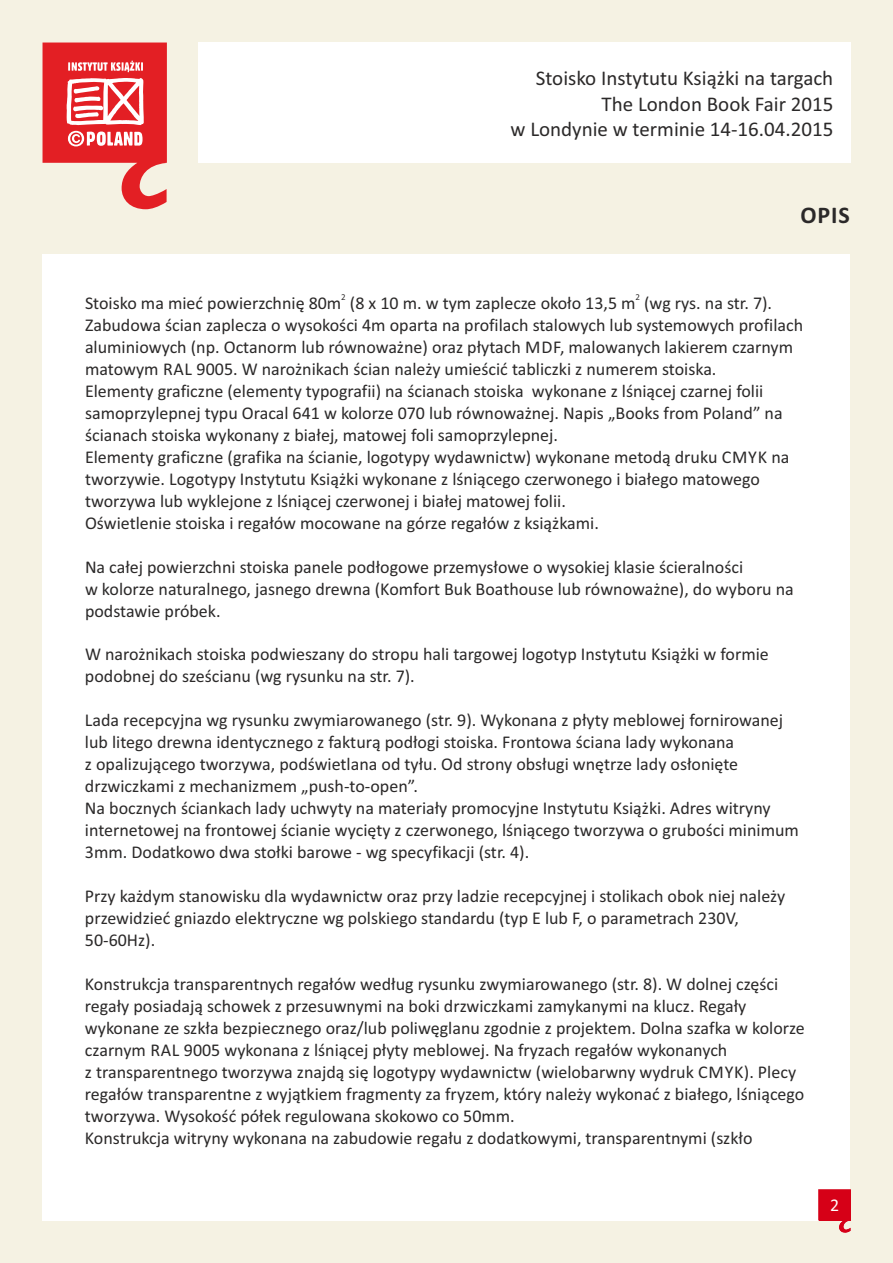
<style>
.page{position:relative;width:893px;height:1263px;background:#f5f2e3}
.page>*{position:absolute;margin:0;border:0;box-sizing:border-box;transform-origin:0 0}
.t1{font:700 24px "Calibri";color:#2b2929}
.t2{font:21px/25.7px "Calibri";color:#2b2929;text-align:right}
.t3{font:18px/21.9px "Calibri";color:#2b2929}
.t4{font:18px "Calibri";color:#fff}
.t5{font:9px "Calibri";color:#2b2929}
</style>
<div class="page">
<div style="left:198px;top:43px;width:652px;height:120px;background:#fff"></div>
<img style="left:819px;top:1220px;width:31px;height:12px">
<svg style="left:43px;top:43px;width:124px;height:166px"></svg>
<div style="left:43px;top:254px;width:807px;height:966px;background:#fff"></div>
<div style="left:819px;top:1190px;width:31px;height:30px;background:#d60017"></div>
<p class="t2" style="left:511px;top:67px;width:324px">Stoisko Instytutu Książki na targach<br>The London Book Fair 2015<br>w Londynie w terminie 14‐16.04.2015</p>
<h1 class="t1" style="left:800px;top:205px;width:51px">OPIS</h1>
<p class="t5" style="left:341px;top:293px;width:6px">2</p>
<p class="t3" style="left:85px;top:293px;width:689px">Stoisko ma mieć powierzchnię 80m (8 x 10 m. w tym zaplecze około 13,5 m (wg rys. na str. 7).</p>
<p class="t5" style="left:636px;top:293px;width:6px">2</p>
<p class="t3" style="left:85px;top:315px;width:720px">Zabudowa ścian zaplecza o wysokości 4m oparta na profilach stalowych lub systemowych profilach aluminiowych (np. Octanorm lub równoważne) oraz płytach MDF, malowanych lakierem czarnym matowym RAL 9005. W narożnikach ścian należy umieścić tabliczki z numerem stoiska.<br>Elementy graficzne (elementy typografii) na ścianach stoiska wykonane z lśniącej czarnej folii samoprzylepnej typu Oracal 641 w kolorze 070 lub równoważnej. Napis „Books from Poland” na ścianach stoiska wykonany z białej, matowej foli samoprzylepnej.<br>Elementy graficzne (grafika na ścianie, logotypy wydawnictw) wykonane metodą druku CMYK na tworzywie. Logotypy Instytutu Książki wykonane z lśniącego czerwonego i białego matowego tworzywa lub wyklejone z lśniącej czerwonej i białej matowej folii.<br>Oświetlenie stoiska i regałów mocowane na górze regałów z książkami.</p>
<p class="t3" style="left:85px;top:557px;width:710px">Na całej powierzchni stoiska panele podłogowe przemysłowe o wysokiej klasie ścieralności<br>w kolorze naturalnego, jasnego drewna (Komfort Buk Boathouse lub równoważne), do wyboru na podstawie próbek.</p>
<p class="t3" style="left:85px;top:645px;width:685px">W narożnikach stoiska podwieszany do stropu hali targowej logotyp Instytutu Książki w formie podobnej do sześcianu (wg rysunku na str. 7).</p>
<p class="t3" style="left:85px;top:711px;width:715px">Lada recepcyjna wg rysunku zwymiarowanego (str. 9). Wykonana z płyty meblowej fornirowanej lub litego drewna identycznego z fakturą podłogi stoiska. Frontowa ściana lady wykonana<br>z opalizującego tworzywa, podświetlana od tyłu. Od strony obsługi wnętrze lady osłonięte drzwiczkami z mechanizmem „push‐to‐open”.<br>Na bocznych ściankach lady uchwyty na materiały promocyjne Instytutu Książki. Adres witryny internetowej na frontowej ścianie wycięty z czerwonego, lśniącego tworzywa o grubości minimum 3mm. Dodatkowo dwa stołki barowe ‐ wg specyfikacji (str. 4).</p>
<p class="t3" style="left:85px;top:887px;width:702px">Przy każdym stanowisku dla wydawnictw oraz przy ladzie recepcyjnej i stolikach obok niej należy przewidzieć gniazdo elektryczne wg polskiego standardu (typ E lub F, o parametrach 230V,<br>50‐60Hz).</p>
<p class="t3" style="left:85px;top:975px;width:721px">Konstrukcja transparentnych regałów według rysunku zwymiarowanego (str. 8). W dolnej części regały posiadają schowek z przesuwnymi na boki drzwiczkami zamykanymi na klucz. Regały wykonane ze szkła bezpiecznego oraz/lub poliwęglanu zgodnie z projektem. Dolna szafka w kolorze czarnym RAL 9005 wykonana z lśniącej płyty meblowej. Na fryzach regałów wykonanych<br>z transparentnego tworzywa znajdą się logotypy wydawnictw (wielobarwny wydruk CMYK). Plecy regałów transparentne z wyjątkiem fragmenty za fryzem, który należy wykonać z białego, lśniącego tworzywa. Wysokość półek regulowana skokowo co 50mm.<br>Konstrukcja witryny wykonana na zabudowie regału z dodatkowymi, transparentnymi (szkło</p>
<p class="t4" style="left:830px;top:1197px;width:11px">2</p>
<p class="t4" style="left:830px;top:1207px;width:11px">1</p>
</div>
